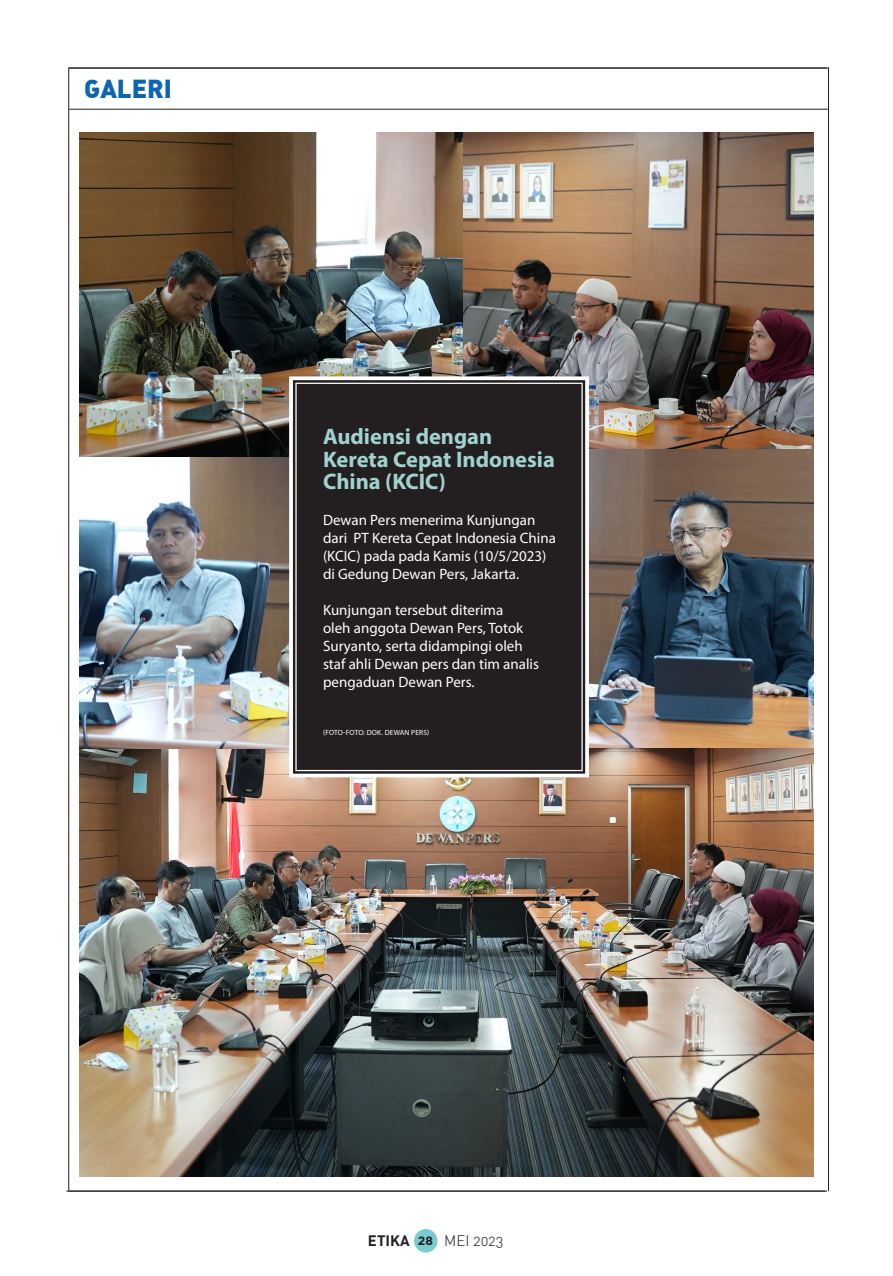
<style>
.page{position:relative;width:893px;height:1276px;background:#fff}
.page>*{position:absolute;margin:0;border:0;box-sizing:border-box;transform-origin:0 0}
.t1{font:900 25.5px "DIN Alternate";color:#0d64b2}
.t2{font:700 22.5px/22.5px "Myriad Pro";color:#a1d2d0}
.t3{font:15px/18px "Myriad Pro";color:#fff}
.t4{font:300 15px "DIN Alternate";color:#231f20}
.t5{font:700 15px "DIN";color:#231f20}
.t6{font:700 12px "Gotham";color:#231f20}
.t7{font:7.5px "Myriad Pro";letter-spacing:.02em;color:#fff}
</style>
<div class="page">
<hr style="left:66px;top:1190px;width:759px;height:1px;background:#231f20">
<hr style="left:69px;top:1190px;width:758px;height:1px;background:#231f20">
<hr style="left:828px;top:67px;width:1px;height:1124px;background:#231f20">
<hr style="left:68px;top:67px;width:1px;height:1124px;background:#231f20">
<hr style="left:69px;top:67px;width:759px;height:2px;background:#231f20">
<hr style="left:69px;top:109px;width:759px;height:1px;background:#231f20">
<div style="left:414px;top:1229px;width:23px;height:23px;background:#77ccd0;border-radius:50%"></div>
<img style="left:80px;top:133px;width:733px;height:324px">
<img style="left:591px;top:450px;width:222px;height:298px">
<img style="left:80px;top:748px;width:733px;height:428px">
<img style="left:80px;top:457px;width:207px;height:291px">
<div style="left:287px;top:374px;width:304px;height:405px;background:#231f20"></div>
<div style="left:295px;top:383px;width:288px;height:388px;border:1px solid #fff"></div>
<h1 class="t1" style="left:84px;top:71px;width:89px">GALERI</h1>
<p class="t2" style="left:323px;top:425px;width:233px">Audiensi dengan<br>Kereta Cepat Indonesia<br>China (KCIC)</p>
<p class="t3" style="left:323px;top:511px;width:234px">Dewan Pers menerima Kunjungan dari PT Kereta Cepat Indonesia China (KCIC) pada pada Kamis (10/5/2023) di Gedung Dewan Pers, Jakarta.</p>
<p class="t3" style="left:323px;top:601px;width:217px">Kunjungan tersebut diterima<br>oleh anggota Dewan Pers, Totok<br>Suryanto, serta didampingi oleh staf ahli Dewan pers dan tim analis pengaduan Dewan Pers.</p>
<p class="t7" style="left:323px;top:728px;width:108px">(FOTO-FOTO: DOK. DEWAN PERS)</p>
<p class="t5" style="left:368px;top:1231px;width:43px">ETIKA</p>
<p class="t4" style="left:444px;top:1231px;width:61px">MEI 2023</p>
<p class="t6" style="left:418px;top:1234px;width:17px">28</p>
</div>
